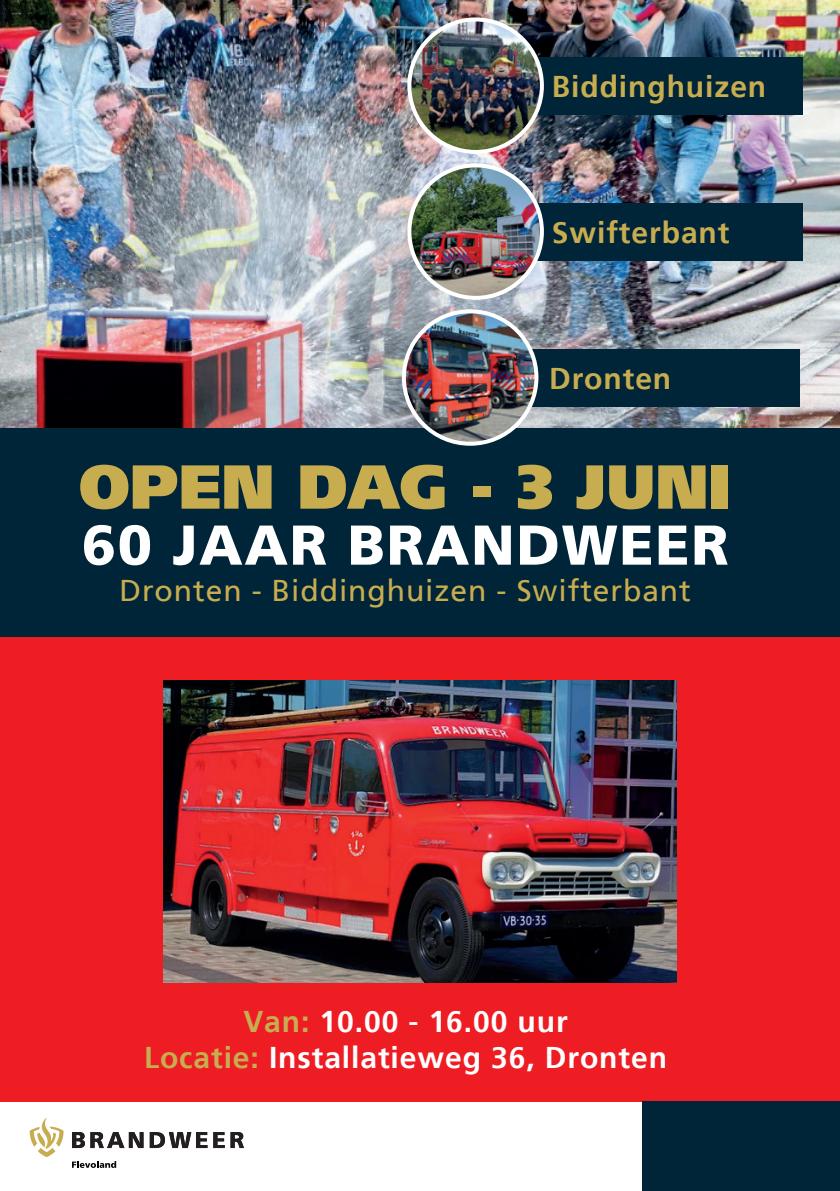
<style>
.page{position:relative;width:840px;height:1191px;background:#fff}
.page>*{position:absolute;margin:0;border:0;box-sizing:border-box;transform-origin:0 0}
.t1{font:900 62px "Frutiger";color:#c8ad50}
.t2{font:900 56px "Frutiger";letter-spacing:.03em;color:#fff}
.t3{font:700 30px/36px "Frutiger";letter-spacing:.03em;color:#fff;text-align:center}
.t4{font:30px "Frutiger";letter-spacing:.03em;color:#c8ad50}
.t5{font:700 30px "Frutiger";letter-spacing:.03em;color:#c8ad50}
.s1{color:#c8ad50}
</style>
<div class="page">
<div style="left:0;top:426px;width:839px;height:675px;background:#ee1d23"></div>
<img style="left:164px;top:680px;width:511px;height:302px">
<svg style="left:72px;top:1161px;width:44px;height:6px"></svg>
<svg style="left:30px;top:1117px;width:34px;height:40px"></svg>
<svg style="left:72px;top:1132px;width:71px;height:16px"></svg>
<svg style="left:150px;top:1132px;width:57px;height:16px"></svg>
<svg style="left:213px;top:1132px;width:31px;height:16px"></svg>
<div style="left:0;top:426px;width:839px;height:210px;background:#002538"></div>
<img style="left:0;top:0;width:839px;height:427px">
<div style="left:529px;top:57px;width:273px;height:58px;background:#002538"></div>
<div style="left:529px;top:203px;width:273px;height:57px;background:#002538"></div>
<div style="left:526px;top:349px;width:273px;height:57px;background:#002538"></div>
<img style="left:409px;top:19px;width:132px;height:133px;border-radius:66px">
<div style="left:407px;top:17px;width:136px;height:137px;border:4px solid #fff;border-radius:50%"></div>
<img style="left:409px;top:165px;width:132px;height:133px;border-radius:65px">
<div style="left:407px;top:163px;width:136px;height:137px;border:4px solid #fff;border-radius:50%"></div>
<img style="left:403px;top:311px;width:133px;height:133px;border-radius:66px">
<div style="left:401px;top:309px;width:137px;height:137px;border:4px solid #fff;border-radius:50%"></div>
<div style="left:642px;top:1101px;width:197px;height:90px;background:#002538"></div>
<p class="t5" style="left:551px;top:73px;width:216px">Biddinghuizen</p>
<p class="t5" style="left:551px;top:219px;width:179px">Swifterbant</p>
<p class="t5" style="left:549px;top:365px;width:124px">Dronten</p>
<h1 class="t1" style="left:79px;top:459px;width:653px">OPEN DAG - 3 JUNI</h1>
<h2 class="t2" style="left:82px;top:520px;width:648px">60 JAAR BRANDWEER</h2>
<p class="t4" style="left:119px;top:576px;width:572px">Dronten - Biddinghuizen - Swifterbant</p>
<p class="t3" style="left:144px;top:1005px;width:524px"><span class="s1">Van:</span> 10.00 - 16.00 uur<br><span class="s1">Locatie:</span> Installatieweg 36, Dronten</p>
</div>
